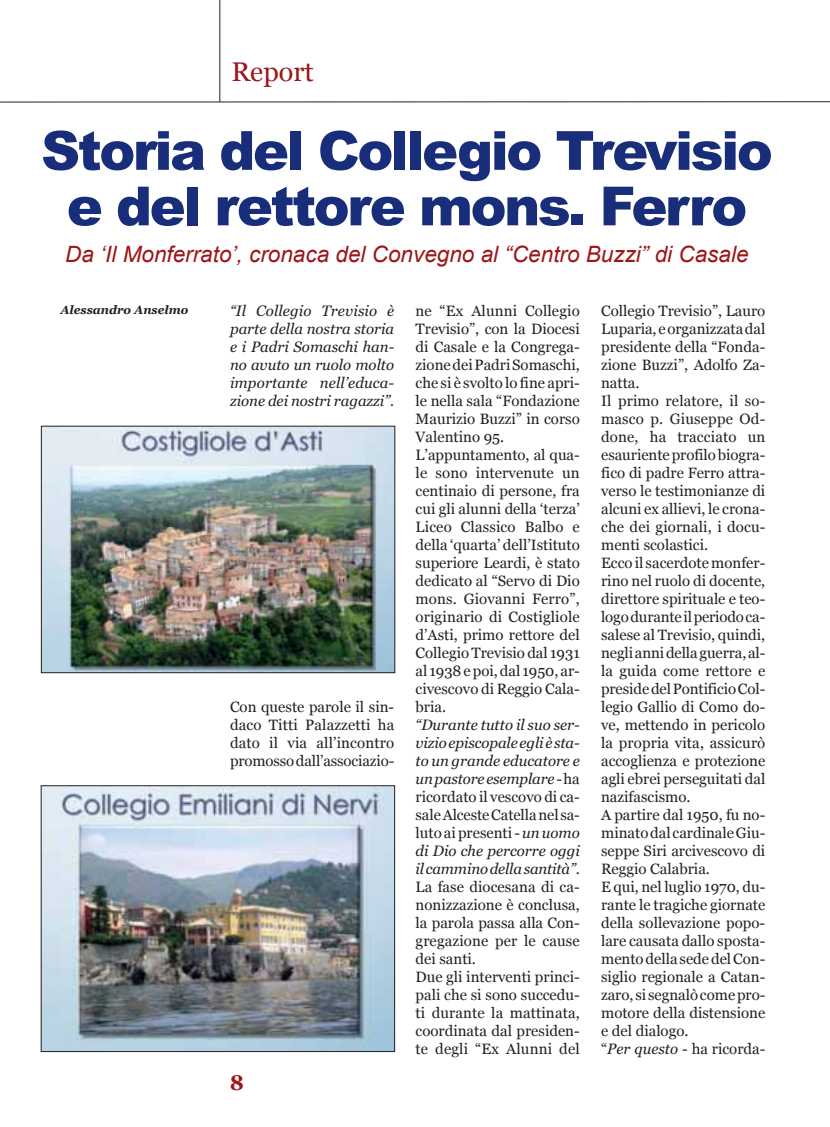
<style>
.page{position:relative;width:830px;height:1127px;background:#fff}
.page>*{position:absolute;margin:0;border:0;box-sizing:border-box;transform-origin:0 0}
.t1{font:900 54px/55.5px "Arial";letter-spacing:-.045em;color:#192e7b;text-align:center}
.t2{font:27px "Georgia";color:#9c161a}
.t3{font:italic 22.5px "Arial";color:#9c161a}
.t4{font:700 21px "Georgia";color:#9c161a}
.t5{font:15px/18px "Georgia";color:#231f20}
.t6{font:italic 15px/18px "Georgia";color:#231f20;text-align:justify}
.t7{font:italic 700 12px "Georgia";color:#231f20}
.s1{font-style:italic}
</style>
<div class="page">
<hr style="left:219px;top:0;width:1px;height:102px;background:#231f20">
<svg style="left:0;top:101px;width:829px;height:1px"></svg>
<img style="left:43px;top:428px;width:350px;height:243px">
<div style="left:41px;top:426px;width:354px;height:247px;border:1px solid #231f20"></div>
<img style="left:43px;top:788px;width:349px;height:261px">
<h2 class="t2" style="left:231px;top:52px;width:84px">Report</h2>
<h1 class="t1" style="left:41px;top:121px;width:732px">Storia del Collegio Trevisio e del rettore mons. Ferro</h1>
<h3 class="t3" style="left:65px;top:239px;width:684px">Da ‘Il Monferrato’, cronaca del Convegno al “Centro Buzzi” di Casale</h3>
<p class="t7" style="left:60px;top:301px;width:129px">Alessandro Anselmo</p>
<p class="t5" style="left:415px;top:301px;width:166px">ne “Ex Alunni Collegio<br>Trevisio”, con la Diocesi di Casale e la Congrega&shy;zione dei Padri Somaschi, che si è svolto lo fine apri&shy;le nella sala “Fondazione<br>Maurizio Buzzi” in corso<br>Valentino 95.<br>L’appuntamento, al qua&shy;le sono intervenute un centinaio di persone, fra cui gli alunni della ‘terza’<br>Liceo Classico Balbo e della ‘quarta’ dell’Istituto superiore Leardi, è stato dedicato al “Servo di Dio mons. Giovanni Ferro”, originario di Costigliole d’Asti, primo rettore del<br>Collegio Trevisio dal 1931 al 1938 e poi, dal 1950, ar&shy;civescovo di Reggio Cala&shy;bria.</p>
<p class="t5" style="left:415px;top:715px;width:166px"><span class="s1">“Durante tutto il suo ser&shy;vizio episcopale egli è sta&shy;to un grande educatore e un pastore esemplare</span> - ha ricordato il vescovo di ca&shy;sale Alceste Catella nel sa&shy;luto ai presenti - <span class="s1">un uomo di Dio che percorre oggi il cammino della santità”</span>.<br>La fase diocesana di ca&shy;nonizzazione è conclusa, la parola passa alla Con&shy;gregazione per le cause dei santi.<br>Due gli interventi princi&shy;pali che si sono succedu&shy;ti durante la mattinata, coordinata dal presiden&shy;te degli “Ex Alunni del</p>
<p class="t5" style="left:600px;top:301px;width:166px">Collegio Trevisio”, Lauro<br>Luparia, e organizzata dal presidente della “Fonda&shy;zione Buzzi”, Adolfo Za&shy;natta.<br>Il primo relatore, il so&shy;masco p. Giuseppe Od&shy;done, ha tracciato un esauriente profilo biogra&shy;fico di padre Ferro attra&shy;verso le testimonianze di alcuni ex allievi, le crona&shy;che dei giornali, i docu&shy;menti scolastici.<br>Ecco il sacerdote monfer&shy;rino nel ruolo di docente, direttore spirituale e teo&shy;logo durante il periodo ca&shy;salese al Trevisio, quindi, negli anni della guerra, al&shy;la guida come rettore e preside del Pontificio Col&shy;legio Gallio di Como do&shy;ve, mettendo in pericolo la propria vita, assicurò accoglienza e protezione agli ebrei perseguitati dal nazifascismo.<br>A partire dal 1950, fu no&shy;minato dal cardinale Giu&shy;seppe Siri arcivescovo di<br>Reggio Calabria.<br>E qui, nel luglio 1970, du&shy;rante le tragiche giornate della sollevazione popo&shy;lare causata dallo sposta&shy;mento della sede del Con&shy;siglio regionale a Catan&shy;zaro, si segnalò come pro&shy;motore della distensione e del dialogo.<br>“<span class="s1">Per questo</span> - ha ricorda-</p>
<p class="t6" style="left:230px;top:303px;width:166px">“Il Collegio Trevisio è parte della nostra storia e i Padri Somaschi han&shy;no avuto un ruolo molto importante nell’educa&shy;zione dei nostri ragazzi”.</p>
<p class="t5" style="left:230px;top:697px;width:166px;text-align:justify">Con queste parole il sin&shy;daco Titti Palazzetti ha dato il via all’incontro promosso dall’associazio-</p>
<h3 class="t4" style="left:230px;top:1074px;width:16px">8</h3>
</div>
